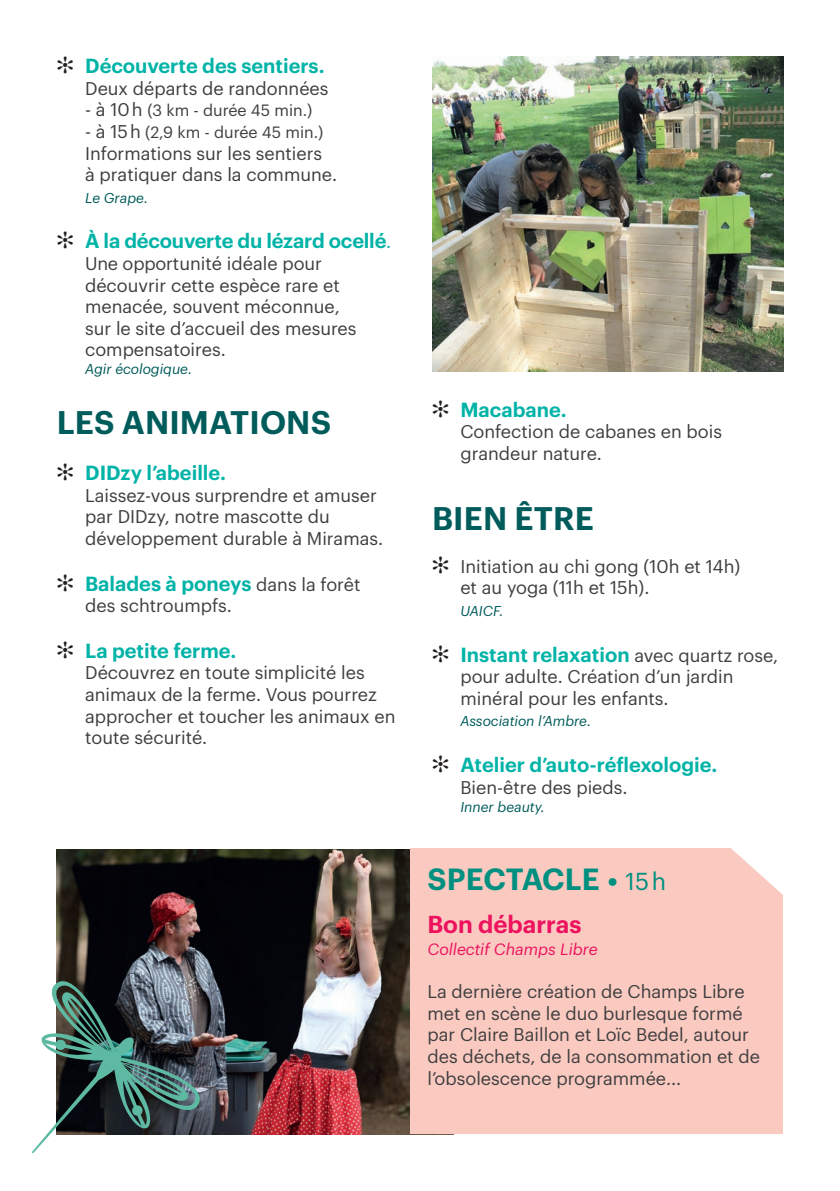
<style>
.page{position:relative;width:840px;height:1191px;background:#fff}
.page>*{position:absolute;margin:0;border:0;box-sizing:border-box;transform-origin:0 0}
.t1{font:600 32px "Graphik";letter-spacing:.005em;color:#005b5b}
.t2{font:600 30px "Graphik";letter-spacing:.005em;color:#009080}
.t3{font:600 24px "Graphik";color:#ed115e}
.t4{font:600 20px "Graphik";color:#00b3a7}
.t5{font:18px/21.6px "Graphik";color:#3e3e3f}
.t6{font:16px "Graphik";color:#3e3e3f}
.t7{font:italic 16px "Graphik";color:#ed115e}
.t8{font:italic 14px "Graphik";color:#005b5b}
.s1{color:#231f20}
.s2{font-size:18px}
.s3{font-weight:400;font-size:18px}
.s4{font-weight:400;font-size:18px;color:#3e3e3f}
.s5{font-family:"DIN";font-weight:300;font-size:24px}
.s6{font-weight:400;font-size:24px}
</style>
<div class="page">
<img style="left:57px;top:849px;width:353px;height:285px">
<svg style="left:32px;top:974px;width:172px;height:179px"></svg>
<div style="left:410px;top:848px;width:372px;height:286px;background:#facac1"></div>
<svg style="left:731px;top:848px;width:52px;height:54px"></svg>
<img style="left:432px;top:57px;width:350px;height:314px">
<p class="t4" style="left:57px;top:51px;width:269px"><span class="s1">✻</span> Découverte des sentiers.</p>
<p class="t5" style="left:85px;top:76px;width:245px">Deux départs de randonnées</p>
<p class="t6" style="left:85px;top:99px;width:229px"><span class="s2">- à 10 h</span> (3 km - durée 45 min.)</p>
<p class="t6" style="left:85px;top:120px;width:239px"><span class="s2">- à 15 h</span> (2,9 km - durée 45 min.)</p>
<p class="t5" style="left:85px;top:141px;width:253px">Informations sur les sentiers<br>à pratiquer dans la commune.</p>
<p class="t8" style="left:85px;top:187px;width:64px">Le Grape.</p>
<p class="t4" style="left:57px;top:226px;width:336px"><span class="s1">✻</span> À la découverte du lézard ocellé<span class="s3">.</span></p>
<p class="t5" style="left:85px;top:251px;width:273px">Une opportunité idéale pour découvrir cette espèce rare et menacée, souvent méconnue, sur le site d’accueil des mesures compensatoires.</p>
<p class="t8" style="left:85px;top:359px;width:108px">Agir écologique.</p>
<h1 class="t1" style="left:57px;top:398px;width:276px">Les animations</h1>
<p class="t4" style="left:57px;top:457px;width:171px"><span class="s1">✻</span> DI Dzy l’abeille.</p>
<p class="t5" style="left:85px;top:483px;width:299px">Laissez-vous surprendre et amuser par DIDzy, notre mascotte du développement durable à Miramas.</p>
<p class="t4" style="left:57px;top:568px;width:305px"><span class="s1">✻</span> Balades à poneys <span class="s4">dans la forêt</span></p>
<p class="t5" style="left:85px;top:593px;width:148px">des schtroumpfs.</p>
<p class="t4" style="left:57px;top:635px;width:181px"><span class="s1">✻</span> La petite ferme.</p>
<p class="t5" style="left:85px;top:660px;width:312px">Découvrez en toute simplicité les animaux de la ferme. Vous pourrez approcher et toucher les animaux en toute sécurité.</p>
<p class="t4" style="left:432px;top:394px;width:136px"><span class="s1">✻</span> Macabane.</p>
<p class="t5" style="left:460px;top:419px;width:263px">Confection de cabanes en bois grandeur nature.</p>
<h1 class="t1" style="left:432px;top:493px;width:163px">Bien être</h1>
<p class="t5" style="left:460px;top:554px;width:281px;text-indent:-28px"><span class="s1">✻</span> Initiation au chi gong (10h et 14h) et au yoga (11h et 15h).</p>
<p class="t8" style="left:460px;top:600px;width:45px">UAICF.</p>
<p class="t4" style="left:432px;top:639px;width:347px"><span class="s1">✻</span> I nstant relaxation <span class="s4">avec quartz rose,</span></p>
<p class="t5" style="left:460px;top:664px;width:274px">pour adulte. Création d’un jardin minéral pour les enfants.</p>
<p class="t8" style="left:460px;top:711px;width:132px">Association l’Ambre.</p>
<p class="t4" style="left:432px;top:749px;width:287px"><span class="s1">✻</span> Atelier d’auto-réflexologie.</p>
<p class="t5" style="left:460px;top:774px;width:169px">Bien-être des pieds.</p>
<p class="t8" style="left:460px;top:796px;width:86px">Inner beauty.</p>
<h2 class="t2" style="left:427px;top:856px;width:240px">Spectacle <span class="s5">•</span> <span class="s6">15 h</span></h2>
<h3 class="t3" style="left:427px;top:906px;width:155px">Bon débarras</h3>
<p class="t7" style="left:427px;top:937px;width:172px">Collectif Champs Libre</p>
<p class="t5" style="left:427px;top:979px;width:334px">La dernière création de Champs Libre met en scène le duo burlesque formé par Claire Baillon et Loïc Bedel, autour des déchets, de la consommation et de l’obsolescence programmée...</p>
</div>
